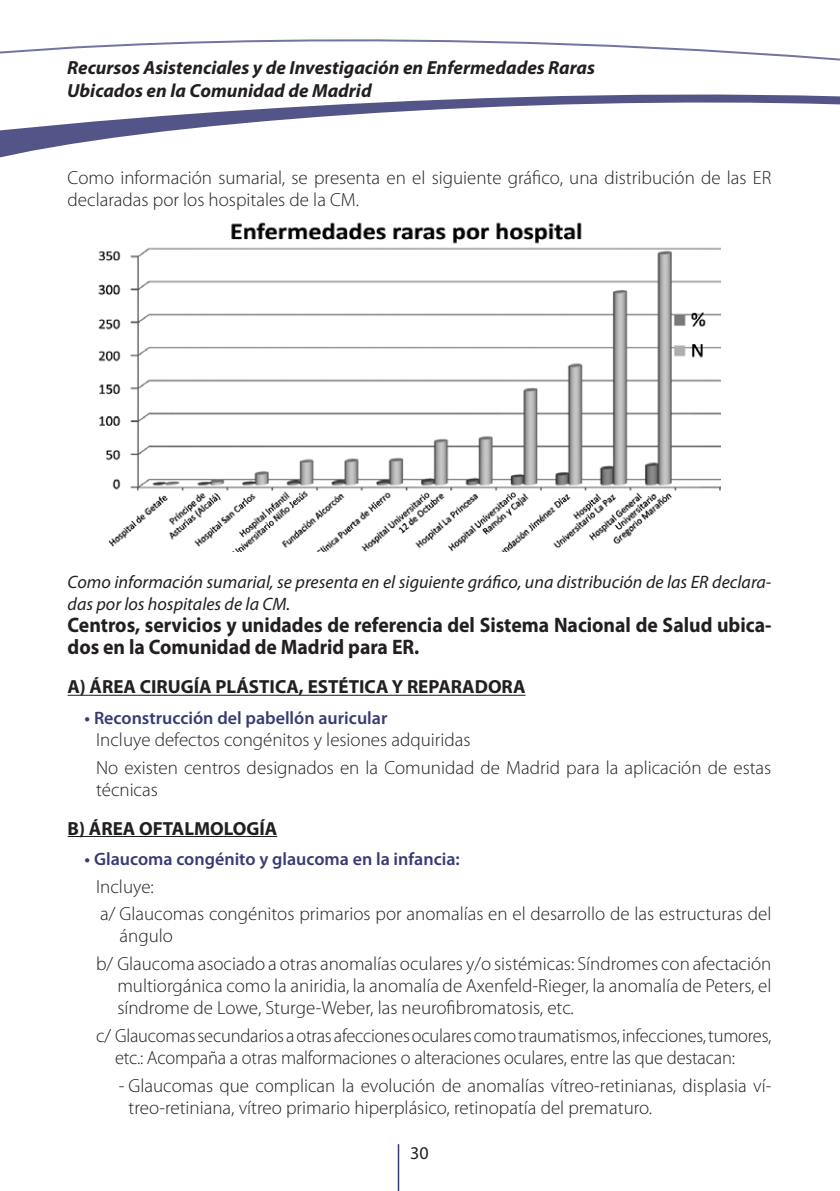
<style>
.page{position:relative;width:840px;height:1191px;background:#fff}
.page>*{position:absolute;margin:0;border:0;box-sizing:border-box;transform-origin:0 0}
.t1{font:700 21px/22px "Myriad Pro";color:#231f20;scale:.94 1}
.t2{font:300 19px/22px "Myriad Pro";color:#231f20}
.t3{font:italic 700 19px/22.8px "Myriad Pro";color:#231f20}
.t4{font:700 19px "Myriad Pro";color:#231f20}
.t5{font:italic 18px/22px "Myriad Pro";color:#231f20}
.t6{font:600 18px "Myriad Pro";color:#373b74}
.t7{font:18px "Myriad Pro";color:#231f20}
</style>
<div class="page">
<svg style="left:0;top:39px;width:839px;height:115px"></svg>
<hr style="left:397px;top:1144px;width:2px;height:47px;background:#373b74">
<hr style="left:68px;top:695px;width:457px;height:1px;background:#231f20">
<hr style="left:68px;top:836px;width:209px;height:1px;background:#231f20">
<img style="left:98px;top:222px;width:622px;height:329px">
<p class="t3" style="left:67px;top:57px;width:529px">Recursos Asistenciales y de Investigación en Enfermedades Raras<br>Ubicados en la Comunidad de Madrid</p>
<p class="t2" style="left:68px;top:168px;width:705px">Como información sumarial, se presenta en el siguiente gráfico, una distribución de las ER declaradas por los hospitales de la CM.</p>
<p class="t5" style="left:68px;top:572px;width:704px">Como información sumarial, se presenta en el siguiente gráfico, una distribución de las ER declara&shy;das por los hospitales de la CM.</p>
<p class="t1" style="left:68px;top:615px;width:749px">Centros, servicios y unidades de referencia del Sistema Nacional de Salud ubica&shy;dos en la Comunidad de Madrid para ER.</p>
<p class="t4" style="left:68px;top:680px;width:459px">A) ÁREA CIRUGÍA PLÁSTICA, ESTÉTICA Y REPARADORA</p>
<p class="t6" style="left:85px;top:711px;width:304px">• Reconstrucción del pabellón auricular</p>
<p class="t2" style="left:96px;top:727px;width:676px;line-height:27.6px">Incluye defectos congénitos y lesiones adquiridas<br>No existen centros designados en la Comunidad de Madrid para la aplicación de estas</p>
<p class="t2" style="left:96px;top:779px;width:63px">técnicas</p>
<p class="t4" style="left:68px;top:821px;width:211px">B) ÁREA OFTALMOLOGÍA</p>
<p class="t6" style="left:85px;top:852px;width:376px">• Glaucoma congénito y glaucoma en la infancia:</p>
<p class="t2" style="left:96px;top:874px;width:676px;line-height:27.6px">Incluye:<br>a/ Glaucomas congénitos primarios por anomalías en el desarrollo de las estructuras del</p>
<p class="t2" style="left:96px;top:923px;width:676px;line-height:27.6px;text-indent:24px">ángulo<br>b/ Glaucoma asociado a otras anomalías oculares y/o sistémicas: Síndromes con afectación</p>
<p class="t2" style="left:117px;top:976px;width:655px">multiorgánica como la aniridia, la anomalía de Axenfeld-Rieger, la anomalía de Peters, el síndrome de Lowe, Sturge-Weber, las neurofibromatosis, etc.</p>
<p class="t2" style="left:115px;top:1025px;width:657px;text-indent:-19px">c/ Glaucomas secundarios a otras afecciones oculares como traumatismos, infecciones, tumores, etc.: Acompaña a otras malformaciones o alteraciones oculares, entre las que destacan:</p>
<p class="t2" style="left:128px;top:1075px;width:644px;text-indent:-10px">- Glaucomas que complican la evolución de anomalías vítreo-retinianas, displasia ví&shy;treo-retiniana, vítreo primario hiperplásico, retinopatía del prematuro.</p>
<p class="t7" style="left:410px;top:1146px;width:20px">30</p>
</div>
